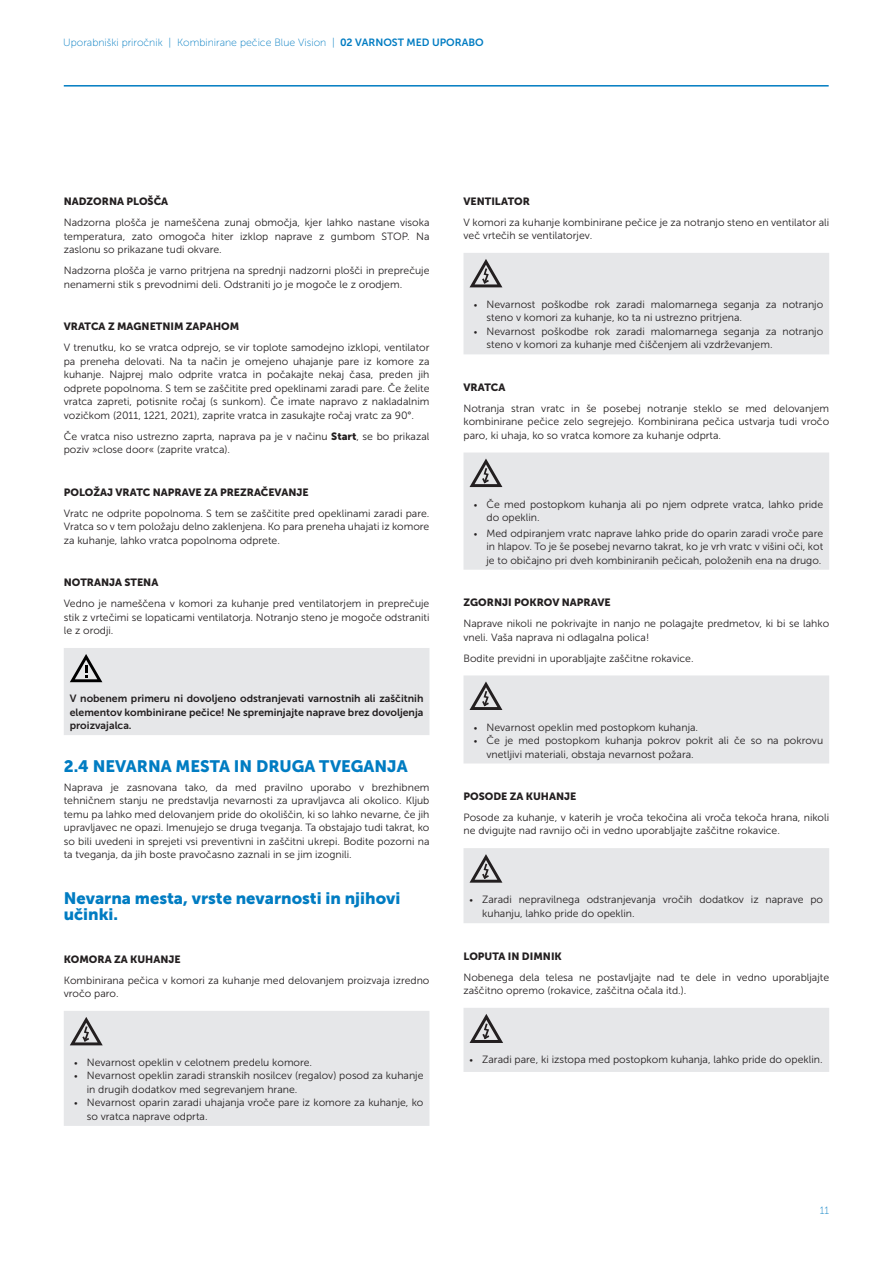
<style>
.page{position:relative;width:893px;height:1263px;background:#fff}
.page>*{position:absolute;margin:0;border:0;box-sizing:border-box;transform-origin:0 0}
.Text{font:16.5px/16.5px "Museo Sans 900";color:#007cc2}
.Text-2{font:10.5px/13.5px "Museo Sans 300";color:#231f20}
.Text-3{font:10.5px "Museo Sans 900";color:#231f20}
.Text-4{font:10.5px/13.5px "Museo Sans 700";color:#231f20;text-align:justify}
.Zahlavi_zapati{font:10.5px "Museo Sans 100";color:#007cc2}
.s1{font-family:"Museo Sans 700"}
.s2{font-family:"Museo Sans 900"}
.s3{font-size:9px}
</style>
<div class="page">
<hr style="left:64px;top:85px;width:765px;height:2px;background:#007cc2">
<div style="left:64px;top:648px;width:365px;height:87px;background:#e6e7e9"></div>
<div style="left:64px;top:1011px;width:365px;height:115px;background:#e6e7e9"></div>
<div style="left:463px;top:253px;width:366px;height:101px;background:#e6e7e9"></div>
<div style="left:463px;top:452px;width:366px;height:118px;background:#e6e7e9"></div>
<div style="left:463px;top:675px;width:366px;height:88px;background:#e6e7e9"></div>
<div style="left:463px;top:848px;width:366px;height:75px;background:#e6e7e9"></div>
<div style="left:463px;top:1008px;width:366px;height:64px;background:#e6e7e9"></div>
<p class="Zahlavi_zapati" style="left:63px;top:37px;width:422px">Uporabniški priročnik | Kombinirane pečice Blue Vision | <span class="s1">02 VARNOST MED UPORABO</span></p>
<p class="Text-3" style="left:64px;top:195px;width:106px">NADZORNA PLOŠČA</p>
<p class="Text-2" style="left:64px;top:216px;width:367px;text-align:justify">Nadzorna plošča je nameščena zunaj območja, kjer lahko nastane visoka temperatura, zato omogoča hiter izklop naprave z gumbom STOP. Na zaslonu so prikazane tudi okvare.</p>
<p class="Text-2" style="left:64px;top:264px;width:367px">Nadzorna plošča je varno pritrjena na sprednji nadzorni plošči in preprečuje nenamerni stik s prevodnimi deli. Odstraniti jo je mogoče le z orodjem.</p>
<p class="Text-3" style="left:64px;top:320px;width:177px">VRATCA Z MAGNETNIM ZAPAHOM</p>
<p class="Text-2" style="left:64px;top:341px;width:367px;text-align:justify">V trenutku, ko se vratca odprejo, se vir toplote samodejno izklopi, ventilator pa preneha delovati. Na ta način je omejeno uhajanje pare iz komore za kuhanje. Najprej malo odprite vratca in počakajte nekaj časa, preden jih odprete popolnoma. S tem se zaščitite pred opeklinami zaradi pare. Če želite vratca zapreti, potisnite ročaj (s sunkom). Če imate napravo z nakladalnim vozičkom (2011, 1221, 2021), zaprite vratca in zasukajte ročaj vratc za 90°.</p>
<p class="Text-2" style="left:64px;top:430px;width:367px">Če vratca niso ustrezno zaprta, naprava pa je v načinu <span class="s2">Start</span>, se bo prikazal poziv »close door« (zaprite vratca).</p>
<p class="Text-3" style="left:64px;top:486px;width:246px">POLOŽAJ VRATC NAPRAVE ZA PREZRAČEVANJE</p>
<p class="Text-2" style="left:64px;top:506px;width:367px;text-align:justify">Vratc ne odprite popolnoma. S tem se zaščitite pred opeklinami zaradi pare.<br>Vratca so v tem položaju delno zaklenjena. Ko para preneha uhajati iz komore za kuhanje, lahko vratca popolnoma odprete.</p>
<p class="Text-3" style="left:64px;top:576px;width:96px">NOTRANJA STENA</p>
<p class="Text-2" style="left:64px;top:597px;width:367px;text-align:justify">Vedno je nameščena v komori za kuhanje pred ventilatorjem in preprečuje stik z vrtečimi se lopaticami ventilatorja. Notranjo steno je mogoče odstraniti le z orodji.</p>
<p class="Text-4" style="left:70px;top:692px;width:355px">V nobenem primeru ni dovoljeno odstranjevati varnostnih ali zaščitnih elementov kombinirane pečice! Ne spreminjajte naprave brez dovoljenja proizvajalca.</p>
<h3 class="Text" style="left:64px;top:758px;width:345px">2.4 NEVARNA MESTA IN DRUGA TVEGANJA</h3>
<p class="Text-2" style="left:64px;top:781px;width:367px;text-align:justify">Naprava je zasnovana tako, da med pravilno uporabo v brezhibnem tehničnem stanju ne predstavlja nevarnosti za upravljavca ali okolico. Kljub temu pa lahko med delovanjem pride do okoliščin, ki so lahko nevarne, če jih upravljavec ne opazi. Imenujejo se druga tveganja. Ta obstajajo tudi takrat, ko so bili uvedeni in sprejeti vsi preventivni in zaščitni ukrepi. Bodite pozorni na ta tveganja, da jih boste pravočasno zaznali in se jim izognili.</p>
<p class="Text" style="left:64px;top:890px;width:338px">Nevarna mesta, vrste nevarnosti in njihovi učinki.</p>
<p class="Text-3" style="left:64px;top:953px;width:118px">KOMORA ZA KUHANJE</p>
<p class="Text-2" style="left:64px;top:973px;width:367px">Kombinirana pečica v komori za kuhanje med delovanjem proizvaja izredno vročo paro.</p>
<p class="Text-2" style="left:74px;top:1055px;width:240px"><span class="s3">•</span> Nevarnost opeklin v celotnem predelu komore.</p>
<p class="Text-2" style="left:87px;top:1069px;width:338px;text-indent:-13px"><span class="s3">•</span> Nevarnost opeklin zaradi stranskih nosilcev (regalov) posod za kuhanje in drugih dodatkov med segrevanjem hrane.</p>
<p class="Text-2" style="left:87px;top:1096px;width:338px;text-indent:-13px"><span class="s3">•</span> Nevarnost oparin zaradi uhajanja vroče pare iz komore za kuhanje, ko so vratca naprave odprta.</p>
<p class="Text-3" style="left:463px;top:195px;width:68px">VENTILATOR</p>
<p class="Text-2" style="left:463px;top:215px;width:367px">V komori za kuhanje kombinirane pečice je za notranjo steno en ventilator ali več vrtečih se ventilatorjev.</p>
<p class="Text-2" style="left:486px;top:298px;width:338px;text-indent:-13px"><span class="s3">•</span> Nevarnost poškodbe rok zaradi malomarnega seganja za notranjo steno v komori za kuhanje, ko ta ni ustrezno pritrjena.</p>
<p class="Text-2" style="left:486px;top:325px;width:338px;text-indent:-13px"><span class="s3">•</span> Nevarnost poškodbe rok zaradi malomarnega seganja za notranjo steno v komori za kuhanje med čiščenjem ali vzdrževanjem.</p>
<p class="Text-3" style="left:463px;top:381px;width:43px">VRATCA</p>
<p class="Text-2" style="left:463px;top:402px;width:367px;text-align:justify">Notranja stran vratc in še posebej notranje steklo se med delovanjem kombinirane pečice zelo segrejejo. Kombinirana pečica ustvarja tudi vročo paro, ki uhaja, ko so vratca komore za kuhanje odprta.</p>
<p class="Text-2" style="left:486px;top:497px;width:338px;text-indent:-13px"><span class="s3">•</span> Če med postopkom kuhanja ali po njem odprete vratca, lahko pride do opeklin.</p>
<p class="Text-2" style="left:486px;top:526px;width:338px;text-align:justify;text-indent:-13px"><span class="s3">•</span> Med odpiranjem vratc naprave lahko pride do oparin zaradi vroče pare in hlapov. To je še posebej nevarno takrat, ko je vrh vratc v višini oči, kot je to običajno pri dveh kombiniranih pečicah, položenih ena na drugo.</p>
<p class="Text-3" style="left:463px;top:596px;width:149px">ZGORNJI POKROV NAPRAVE</p>
<p class="Text-2" style="left:463px;top:617px;width:367px">Naprave nikoli ne pokrivajte in nanjo ne polagajte predmetov, ki bi se lahko vneli. Vaša naprava ni odlagalna polica!</p>
<p class="Text-2" style="left:463px;top:651px;width:232px">Bodite previdni in uporabljajte zaščitne rokavice.</p>
<p class="Text-2" style="left:474px;top:720px;width:226px"><span class="s3">•</span> Nevarnost opeklin med postopkom kuhanja.</p>
<p class="Text-2" style="left:486px;top:734px;width:338px;text-indent:-13px"><span class="s3">•</span> Če je med postopkom kuhanja pokrov pokrit ali če so na pokrovu vnetljivi materiali, obstaja nevarnost požara.</p>
<p class="Text-3" style="left:463px;top:790px;width:114px">POSODE ZA KUHANJE</p>
<p class="Text-2" style="left:463px;top:811px;width:367px">Posode za kuhanje, v katerih je vroča tekočina ali vroča tekoča hrana, nikoli ne dvigujte nad ravnijo oči in vedno uporabljajte zaščitne rokavice.</p>
<p class="Text-2" style="left:482px;top:893px;width:342px;text-indent:-13px"><span class="s3">•</span> Zaradi nepravilnega odstranjevanja vročih dodatkov iz naprave po kuhanju, lahko pride do opeklin.</p>
<p class="Text-3" style="left:463px;top:950px;width:100px">LOPUTA IN DIMNIK</p>
<p class="Text-2" style="left:463px;top:970px;width:367px">Nobenega dela telesa ne postavljajte nad te dele in vedno uporabljajte zaščitno opremo (rokavice, zaščitna očala itd.).</p>
<p class="Text-2" style="left:469px;top:1052px;width:355px"><span class="s3">•</span> Zaradi pare, ki izstopa med postopkom kuhanja, lahko pride do opeklin.</p>
<p class="Zahlavi_zapati" style="left:820px;top:1204px;width:11px">11</p>
</div>
